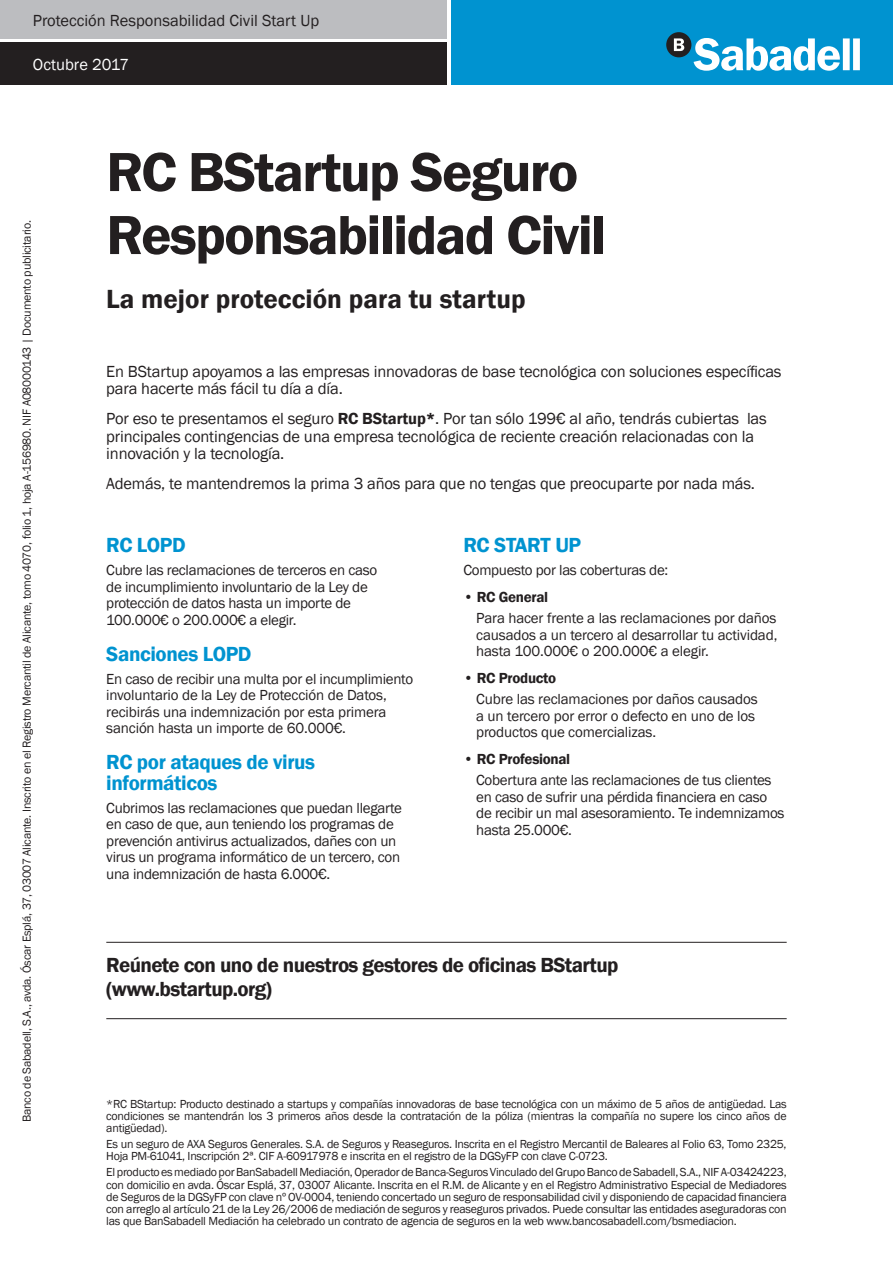
<style>
.page{position:relative;width:893px;height:1263px;background:#fff}
.page>*{position:absolute;margin:0;border:0;box-sizing:border-box;transform-origin:0 0}
.t1{font:600 57px/63px "Franklin Gothic";letter-spacing:-.03em;color:#231f20}
.t2{font:600 27px "Franklin Gothic";color:#231f20}
.t3{font:600 21px/24px "Franklin Gothic";letter-spacing:-.03em;color:#231f20}
.t4{font:600 21px/21px "Franklin Gothic";letter-spacing:-.02em;color:#0093d0}
.t5{font:16.5px/17.2px "Franklin Gothic";letter-spacing:-.01em;color:#231f20}
.t6{font:16.5px "Franklin Gothic";color:#fff}
.t7{font:15px/16.5px "Franklin Gothic";letter-spacing:-.02em;color:#231f20}
.t8{font:600 15px "Franklin Gothic";letter-spacing:-.02em;color:#231f20}
.t9{font:12px/12px "Franklin Gothic";letter-spacing:-.02em;color:#231f20;text-align:justify}
.s1{font-weight:600}
</style>
<div class="page">
<div style="left:451px;top:0;width:442px;height:85px;background:#0093d0"></div>
<svg style="left:694px;top:38px;width:166px;height:33px"></svg>
<div style="left:666px;top:32px;width:25px;height:25px;background:#231f20;border-radius:50%"></div>
<svg style="left:674px;top:38px;width:10px;height:13px"></svg>
<div style="left:0;top:42px;width:447px;height:43px;background:#231f20"></div>
<div style="left:0;top:0;width:447px;height:39px;background:#bcbdc0"></div>
<hr style="left:106px;top:1018px;width:681px;height:1px;background:#231f20">
<hr style="left:106px;top:942px;width:681px;height:1px;background:#231f20">
<h3 class="t5" style="left:33px;top:13px;width:288px">Protección Responsabilidad Civil Start Up</h3>
<h3 class="t6" style="left:33px;top:54px;width:98px">Octubre 2017</h3>
<p class="t9" style="left:21px;top:1122px;width:903px;rotate:-90deg">Banco de Sabadell, S.A., avda. Óscar Esplá, 37, 03007 Alicante. Inscrito en el Registro Mercantil de Alicante, tomo 4070, folio 1, hoja A-156980. NIF A08000143 | Documento publicitario.</p>
<h1 class="t1" style="left:106px;top:141px;width:501px">RC BStartup Seguro<br>Responsabilidad Civil</h1>
<h2 class="t2" style="left:106px;top:282px;width:421px">La mejor protección para tu startup</h2>
<h3 class="t5" style="left:106px;top:363px;width:677px">En BStartup apoyamos a las empresas innovadoras de base tecnológica con soluciones específicas para hacerte más fácil tu día a día.</h3>
<h3 class="t5" style="left:106px;top:411px;width:662px">Por eso te presentamos el seguro <span class="s1">RC BStartup*</span>. Por tan sólo 199€ al año, tendrás cubiertas las principales contingencias de una empresa tecnológica de reciente creación relacionadas con la innovación y la tecnología.</h3>
<h3 class="t5" style="left:106px;top:475px;width:650px">Además, te mantendremos la prima 3 años para que no tengas que preocuparte por nada más.</h3>
<h3 class="t4" style="left:106px;top:535px;width:81px">RC LOPD</h3>
<p class="t7" style="left:106px;top:562px;width:272px">Cubre las reclamaciones de terceros en caso de incumplimiento involuntario de la Ley de protección de datos hasta un importe de 100.000€ o 200.000€ a elegir.</p>
<h3 class="t4" style="left:106px;top:643px;width:147px">Sanciones LOPD</h3>
<p class="t7" style="left:106px;top:671px;width:308px">En caso de recibir una multa por el incumplimiento involuntario de la Ley de Protección de Datos, recibirás una indemnización por esta primera sanción hasta un importe de 60.000€.</p>
<h3 class="t4" style="left:106px;top:752px;width:210px">RC por ataques de virus informáticos</h3>
<p class="t7" style="left:106px;top:800px;width:297px">Cubrimos las reclamaciones que puedan llegarte en caso de que, aun teniendo los programas de prevención antivirus actualizados, dañes con un virus un programa informático de un tercero, con una indemnización de hasta 6.000€.</p>
<h3 class="t4" style="left:463px;top:535px;width:119px">RC START UP</h3>
<p class="t7" style="left:463px;top:562px;width:206px">Compuesto por las coberturas de:</p>
<p class="t8" style="left:463px;top:588px;width:86px">• RC General</p>
<p class="t7" style="left:476px;top:610px;width:303px;text-align:justify">Para hacer frente a las reclamaciones por daños causados a un tercero al desarrollar tu actividad, hasta 100.000€ o 200.000€ a elegir.</p>
<p class="t8" style="left:463px;top:669px;width:94px">• RC Producto</p>
<p class="t7" style="left:476px;top:691px;width:283px">Cubre las reclamaciones por daños causados a un tercero por error o defecto en uno de los productos que comercializas.</p>
<p class="t8" style="left:463px;top:750px;width:108px">• RC Profesional</p>
<p class="t7" style="left:476px;top:772px;width:310px">Cobertura ante las reclamaciones de tus clientes en caso de sufrir una pérdida financiera en caso de recibir un mal asesoramiento. Te indemnizamos hasta 25.000€.</p>
<h3 class="t3" style="left:106px;top:953px;width:514px">Reúnete con uno de nuestros gestores de oficinas BStartup (www.bstartup.org)</h3>
<p class="t9" style="left:106px;top:1098px;width:682px">*RC BStartup: Producto destinado a startups y compañías innovadoras de base tecnológica con un máximo de 5 años de antigüedad. Las condiciones se mantendrán los 3 primeros años desde la contratación de la póliza (mientras la compañía no supere los cinco años de antigüedad).</p>
<p class="t9" style="left:106px;top:1138px;width:682px">Es un seguro de AXA Seguros Generales. S.A. de Seguros y Reaseguros. Inscrita en el Registro Mercantil de Baleares al Folio 63, Tomo 2325,<br>Hoja PM-61041, Inscripción 2ª. CIF A-60917978 e inscrita en el registro de la DGSyFP con clave C-0723.</p>
<p class="t9" style="left:106px;top:1167px;width:682px">El producto es mediado por BanSabadell Mediación, Operador de Banca-Seguros Vinculado del Grupo Banco de Sabadell, S.A., NIF A-03424223, con domicilio en avda. Óscar Esplá, 37, 03007 Alicante. Inscrita en el R.M. de Alicante y en el Registro Administrativo Especial de Mediadores de Seguros de la DGSyFP con clave nº OV-0004, teniendo concertado un seguro de responsabilidad civil y disponiendo de capacidad financiera con arreglo al artículo 21 de la Ley 26/2006 de mediación de seguros y reaseguros privados. Puede consultar las entidades aseguradoras con las que BanSabadell Mediación ha celebrado un contrato de agencia de seguros en la web www.bancosabadell.com/bsmediacion.</p>
</div>
